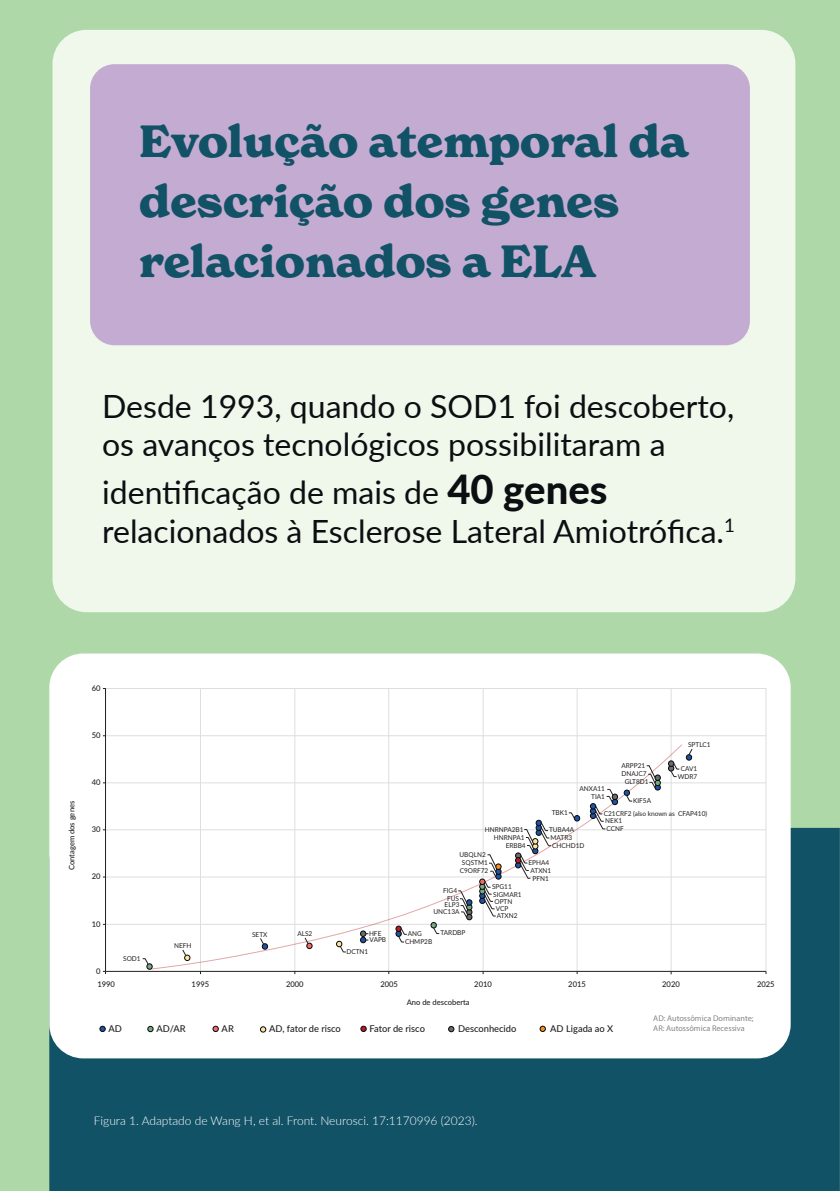
<style>
.page{position:relative;width:840px;height:1191px;background:#fff}
.page>*{position:absolute;margin:0;border:0;box-sizing:border-box;transform-origin:0 0}
.t1{font:700 44px/60px "New Spirit";color:#125266}
.t2{font:32px/38.4px "Lato";color:#0c0f12}
.t3{font:300 12px "Lato";color:#fff}
.t4{font:500 9.4px "Lato";color:#231f20}
.t5{font:8.2px/9.8px "Myriad Pro";color:#848586}
.t6{font:500 7.8px "Lato";color:#231f20}
.t7{font:500 7.6px "Lato";color:#231f20}
.t8{font:6.8px/6.4px "Lato";color:#231f20}
.s1{font-weight:800;font-size:40px}
</style>
<div class="page">
<div style="left:0;top:0;width:839px;height:1191px;background:#afd8a8"></div>
<div style="left:52px;top:30px;width:743px;height:582px;background:#f0f7eb;border-radius:34px"></div>
<div style="left:49px;top:828px;width:790px;height:363px;background:#125266"></div>
<div style="left:90px;top:64px;width:659px;height:281px;background:#c4abd1;border-radius:24px"></div>
<div style="left:49px;top:653px;width:741px;height:405px;background:#fff;border-radius:34px"></div>
<hr style="left:200px;top:688px;width:1px;height:283px;background:#dddede">
<hr style="left:294px;top:688px;width:1px;height:283px;background:#dddede">
<hr style="left:388px;top:688px;width:1px;height:283px;background:#dddede">
<hr style="left:482px;top:688px;width:1px;height:283px;background:#dddede">
<hr style="left:576px;top:688px;width:1px;height:283px;background:#dddede">
<hr style="left:670px;top:688px;width:1px;height:283px;background:#dddede">
<hr style="left:765px;top:688px;width:1px;height:283px;background:#dddede">
<hr style="left:105px;top:688px;width:660px;height:1px;background:#dddede">
<hr style="left:105px;top:735px;width:660px;height:1px;background:#dddede">
<hr style="left:105px;top:782px;width:660px;height:1px;background:#dddede">
<hr style="left:105px;top:829px;width:660px;height:1px;background:#dddede">
<hr style="left:105px;top:876px;width:660px;height:1px;background:#dddede">
<hr style="left:105px;top:924px;width:660px;height:1px;background:#dddede">
<hr style="left:105px;top:688px;width:1px;height:283px;background:#231f20">
<hr style="left:105px;top:971px;width:660px;height:1px;background:#231f20">
<svg style="left:100px;top:1026px;width:5px;height:5px"></svg>
<svg style="left:148px;top:1026px;width:5px;height:5px"></svg>
<svg style="left:213px;top:1026px;width:5px;height:5px"></svg>
<svg style="left:260px;top:1026px;width:6px;height:6px"></svg>
<svg style="left:360px;top:1026px;width:6px;height:5px"></svg>
<svg style="left:448px;top:1026px;width:6px;height:6px"></svg>
<svg style="left:539px;top:1026px;width:6px;height:5px"></svg>
<svg style="left:148px;top:744px;width:533px;height:225px"></svg>
<svg style="left:142px;top:958px;width:10px;height:11px"></svg>
<svg style="left:182px;top:949px;width:8px;height:11px"></svg>
<svg style="left:260px;top:938px;width:7px;height:11px"></svg>
<svg style="left:304px;top:937px;width:8px;height:11px"></svg>
<svg style="left:336px;top:941px;width:9px;height:11px"></svg>
<svg style="left:360px;top:931px;width:8px;height:12px"></svg>
<svg style="left:395px;top:926px;width:11px;height:16px"></svg>
<svg style="left:430px;top:922px;width:9px;height:12px"></svg>
<svg style="left:458px;top:890px;width:14px;height:30px"></svg>
<svg style="left:479px;top:854px;width:22px;height:62px"></svg>
<svg style="left:515px;top:820px;width:35px;height:59px"></svg>
<svg style="left:568px;top:812px;width:11px;height:9px"></svg>
<svg style="left:590px;top:789px;width:27px;height:40px"></svg>
<svg style="left:623px;top:790px;width:8px;height:11px"></svg>
<svg style="left:646px;top:765px;width:14px;height:25px"></svg>
<svg style="left:668px;top:760px;width:11px;height:17px"></svg>
<svg style="left:685px;top:749px;width:7px;height:11px"></svg>
<h1 class="t1" style="left:139px;top:112px;width:550px">Evolução atemporal da descrição dos genes relacionados a ELA</h1>
<h2 class="t2" style="left:102px;top:385px;width:633px">Desde 1993, quando o SOD1 foi descoberto, os avanços tecnológicos possibilitaram a</h2>
<h2 class="t2" style="left:102px;top:472px;width:634px">identificação de mais de <span class="s1">40 genes </span>relacionados à Esclerose Lateral Amiotrófica.<sup>1</sup></h2>
<p class="t6" style="left:92px;top:683px;width:10px">60</p>
<p class="t7" style="left:66px;top:870px;width:71px;rotate:-90deg">Contagem dos genes</p>
<p class="t6" style="left:92px;top:729px;width:10px">50</p>
<p class="t6" style="left:92px;top:777px;width:10px">40</p>
<p class="t6" style="left:92px;top:823px;width:10px">30</p>
<p class="t6" style="left:92px;top:871px;width:10px">20</p>
<p class="t6" style="left:92px;top:918px;width:10px">10</p>
<p class="t6" style="left:96px;top:965px;width:6px">0</p>
<p class="t8" style="left:123px;top:954px;width:19px">SOD1</p>
<p class="t8" style="left:174px;top:942px;width:19px">NEFH</p>
<p class="t8" style="left:252px;top:931px;width:17px">SETX</p>
<p class="t8" style="left:297px;top:930px;width:17px">ALS2</p>
<p class="t8" style="left:687px;top:741px;width:24px">SPTLC1</p>
<p class="t8" style="left:579px;top:785px;width:27px">ANXA11</p>
<p class="t8" style="left:621px;top:762px;width:25px">ARPP21</p>
<p class="t8" style="left:621px;top:770px;width:27px">DNAJC7</p>
<p class="t8" style="left:624px;top:778px;width:25px">GLT8D1</p>
<p class="t8" style="left:680px;top:765px;width:18px">CAV1</p>
<p class="t8" style="left:677px;top:773px;width:21px">WDR7</p>
<p class="t8" style="left:591px;top:792px;width:15px">TIA1</p>
<p class="t8" style="left:632px;top:797px;width:19px">KIF5A</p>
<p class="t8" style="left:551px;top:809px;width:18px">TBK1</p>
<p class="t8" style="left:603px;top:810px;width:105px">C21CRF2 (also known as CFAP410)</p>
<p class="t8" style="left:605px;top:817px;width:18px">NEK1</p>
<p class="t8" style="left:484px;top:825px;width:40px">HNRNPA2B1</p>
<p class="t8" style="left:548px;top:826px;width:27px">TUBA4A</p>
<p class="t8" style="left:606px;top:824px;width:19px">CCNF</p>
<p class="t8" style="left:493px;top:833px;width:32px">HNRNPA1</p>
<p class="t8" style="left:550px;top:834px;width:23px">MATR3</p>
<p class="t8" style="left:505px;top:841px;width:22px">ERBB4</p>
<p class="t8" style="left:552px;top:841px;width:34px">CHCHD1D</p>
<p class="t8" style="left:459px;top:851px;width:28px">UBQLN2</p>
<p class="t8" style="left:461px;top:859px;width:27px">SQSTM1</p>
<p class="t8" style="left:459px;top:867px;width:30px">C9ORF72</p>
<p class="t8" style="left:528px;top:859px;width:22px">EPHA4</p>
<p class="t8" style="left:530px;top:867px;width:22px">ATXN1</p>
<p class="t8" style="left:532px;top:875px;width:18px">PFN1</p>
<p class="t8" style="left:443px;top:887px;width:16px">FIG4</p>
<p class="t8" style="left:447px;top:894px;width:13px">FUS</p>
<p class="t8" style="left:444px;top:901px;width:16px">ELP3</p>
<p class="t8" style="left:433px;top:908px;width:28px">UNC13A</p>
<p class="t8" style="left:407px;top:930px;width:16px">ANG</p>
<p class="t8" style="left:440px;top:929px;width:26px">TARDBP</p>
<p class="t8" style="left:369px;top:930px;width:19px">HFE<br>VAPB</p>
<p class="t8" style="left:405px;top:938px;width:29px">CHMP2B</p>
<p class="t8" style="left:346px;top:948px;width:23px">DCTN1</p>
<p class="t8" style="left:492px;top:883px;width:21px">SPG11</p>
<p class="t8" style="left:493px;top:891px;width:30px">SIGMAR1</p>
<p class="t8" style="left:494px;top:898px;width:19px">OPTN</p>
<p class="t8" style="left:495px;top:905px;width:14px">VCP</p>
<p class="t8" style="left:496px;top:912px;width:22px">ATXN2</p>
<p class="t6" style="left:97px;top:978px;width:19px">1990</p>
<p class="t6" style="left:191px;top:978px;width:19px">1995</p>
<p class="t6" style="left:286px;top:978px;width:19px">2000</p>
<p class="t6" style="left:380px;top:978px;width:19px">2005</p>
<p class="t6" style="left:474px;top:978px;width:19px">2010</p>
<p class="t6" style="left:568px;top:978px;width:19px">2015</p>
<p class="t6" style="left:661px;top:978px;width:19px">2020</p>
<p class="t6" style="left:756px;top:978px;width:19px">2025</p>
<p class="t7" style="left:406px;top:996px;width:64px">Ano de descoberta</p>
<h3 class="t4" style="left:108px;top:1022px;width:15px">AD</h3>
<h3 class="t4" style="left:156px;top:1022px;width:31px">AD/AR</h3>
<h3 class="t4" style="left:221px;top:1022px;width:14px">AR</h3>
<h3 class="t4" style="left:269px;top:1022px;width:73px">AD, fator de risco</h3>
<h3 class="t4" style="left:369px;top:1022px;width:57px">Fator de risco</h3>
<h3 class="t4" style="left:458px;top:1022px;width:60px">Desconhecido</h3>
<h3 class="t4" style="left:550px;top:1022px;width:65px">AD Ligada ao X</h3>
<p class="t5" style="left:653px;top:1013px;width:102px">AD: Autossômica Dominante;<br>AR: Autossômica Recessiva</p>
<h3 class="t3" style="left:94px;top:1111px;width:385px">Figura 1. Adaptado de Wang H, et al. Front. Neurosci. 17:1170996 (2023).</h3>
</div>
